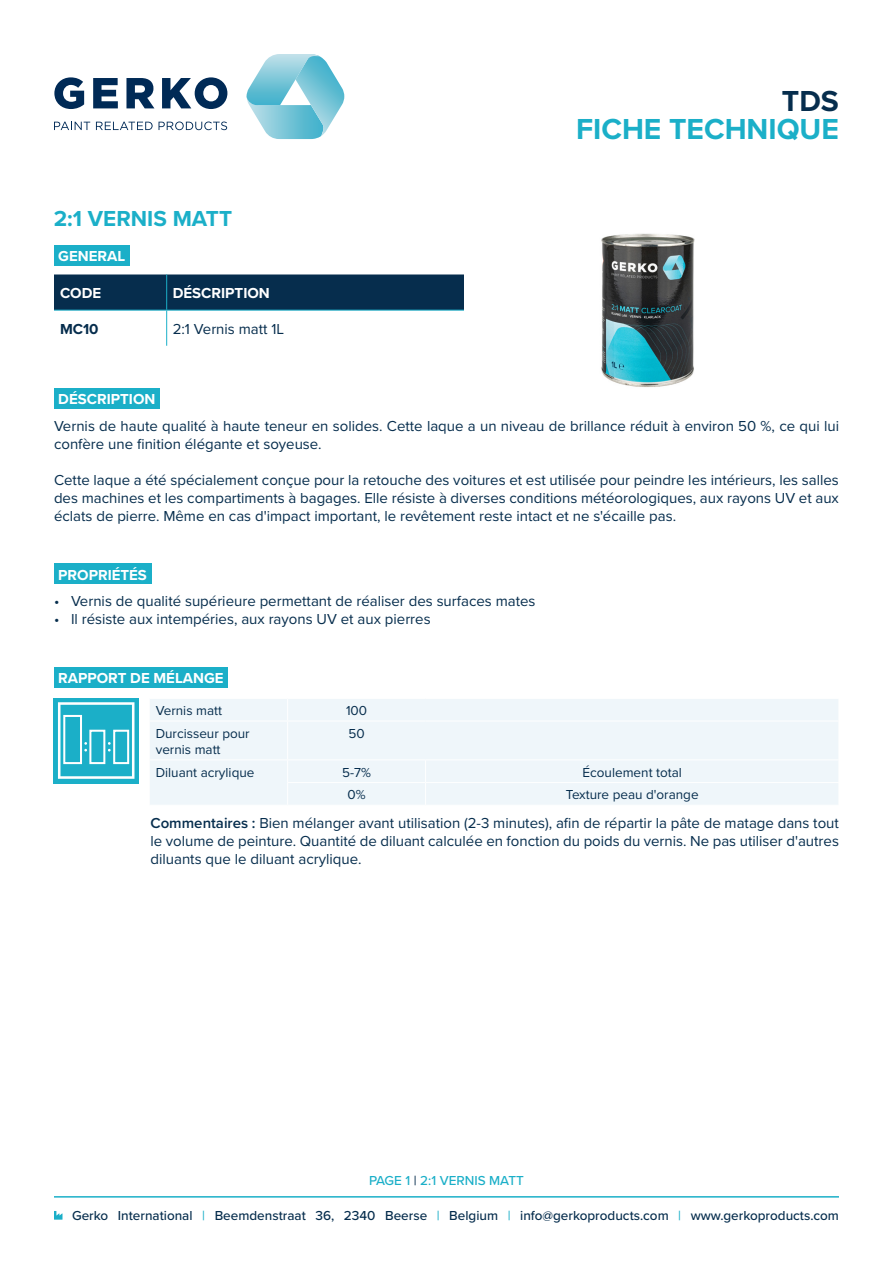
<style>
.page{position:relative;width:893px;height:1263px;background:#fff}
.page>*{position:absolute;margin:0;border:0;box-sizing:border-box;transform-origin:0 0}
.t1{font:700 30px "Proxima Nova";color:#1bafc8}
.t2{font:700 30px "Proxima Nova";color:#062d4d}
.t3{font:700 22.5px "Proxima Nova";color:#1bafc8}
.Alineastijl{font:15px/18px "Proxima Nova";color:#062d4d;text-align:justify}
.t4{font:700 15px "Proxima Nova";color:#fff}
.t5{font:700 15px "Proxima Nova";color:#062d4d}
.t6{font:500 13.5px "Proxima Nova";color:#062d4d}
.Alineastijl-2{font:13.5px/16.2px "Proxima Nova";color:#062d4d}
.t7{font:500 13.5px "Proxima Nova";color:#1bafc8}
.s1{font-weight:600}
.s2{color:#062d4d}
.s3{color:#1bafc8}
</style>
<div class="page">
<div style="left:54px;top:245px;width:75px;height:21px;background:#1bafc8"></div>
<div style="left:54px;top:388px;width:106px;height:21px;background:#1bafc8"></div>
<div style="left:54px;top:564px;width:97px;height:20px;background:#1bafc8"></div>
<div style="left:54px;top:274px;width:410px;height:36px;background:#062d4d"></div>
<hr style="left:166px;top:274px;width:1px;height:36px;background:#1bafc8">
<hr style="left:54px;top:310px;width:113px;height:1px;background:#1bafc8">
<hr style="left:167px;top:310px;width:667px;height:1px;background:#1bafc8">
<hr style="left:166px;top:310px;width:1px;height:36px;background:#1bafc8">
<div style="left:54px;top:667px;width:174px;height:20px;background:#1bafc8"></div>
<div style="left:54px;top:698px;width:85px;height:85px;background:#1bafc8"></div>
<svg style="left:58px;top:702px;width:76px;height:77px"></svg>
<div style="left:150px;top:699px;width:688px;height:106px;background:#eff6fa"></div>
<svg style="left:287px;top:699px;width:1px;height:22px"></svg>
<hr style="left:150px;top:721px;width:138px;height:1px;background:#fff">
<hr style="left:288px;top:721px;width:138px;height:1px;background:#fff">
<hr style="left:287px;top:721px;width:1px;height:38px;background:#fff">
<hr style="left:426px;top:721px;width:413px;height:1px;background:#fff">
<hr style="left:150px;top:759px;width:138px;height:1px;background:#fff">
<hr style="left:288px;top:759px;width:138px;height:1px;background:#fff">
<hr style="left:426px;top:759px;width:413px;height:1px;background:#fff">
<hr style="left:287px;top:782px;width:139px;height:1px;background:#fff">
<svg style="left:287px;top:760px;width:1px;height:45px"></svg>
<hr style="left:426px;top:782px;width:413px;height:1px;background:#fff">
<svg style="left:425px;top:760px;width:1px;height:45px"></svg>
<svg style="left:54px;top:122px;width:36px;height:8px"></svg>
<svg style="left:96px;top:122px;width:57px;height:8px"></svg>
<svg style="left:159px;top:122px;width:68px;height:8px"></svg>
<svg style="left:54px;top:77px;width:30px;height:32px"></svg>
<svg style="left:93px;top:78px;width:25px;height:30px"></svg>
<svg style="left:126px;top:78px;width:28px;height:30px"></svg>
<svg style="left:162px;top:77px;width:65px;height:32px"></svg>
<svg style="left:246px;top:54px;width:98px;height:85px"></svg>
<svg style="left:54px;top:1211px;width:8px;height:8px"></svg>
<hr style="left:54px;top:1196px;width:785px;height:1px;background:#1bafc8">
<img style="left:464px;top:233px;width:370px;height:154px">
<p class="t3" style="left:54px;top:202px;width:180px">2:1 VERNIS MATT</p>
<p class="t4" style="left:58px;top:245px;width:68px">GENERAL</p>
<p class="t4" style="left:69px;top:245px;width:30px">É É</p>
<p class="t4" style="left:60px;top:282px;width:43px">CODE</p>
<p class="t4" style="left:173px;top:282px;width:99px">DÉSCRIPTION</p>
<p class="t5" style="left:60px;top:318px;width:40px">MC10</p>
<p class="Alineastijl" style="left:173px;top:319px;width:113px">2:1 Vernis matt 1L</p>
<p class="t4" style="left:58px;top:388px;width:99px">DÉSCRIPTION</p>
<p class="t2" style="left:782px;top:78px;width:58px">TDS</p>
<p class="t1" style="left:576px;top:107px;width:264px">FICHE TECHNIQUE</p>
<p class="Alineastijl" style="left:54px;top:416px;width:786px">Vernis de haute qualité à haute teneur en solides. Cette laque a un niveau de brillance réduit à environ 50 %, ce qui lui confère une finition élégante et soyeuse.</p>
<p class="Alineastijl" style="left:54px;top:470px;width:786px">Cette laque a été spécialement conçue pour la retouche des voitures et est utilisée pour peindre les intérieurs, les salles des machines et les compartiments à bagages. Elle résiste à diverses conditions météorologiques, aux rayons UV et aux éclats de pierre. Même en cas d'impact important, le revêtement reste intact et ne s'écaille pas.</p>
<p class="t4" style="left:58px;top:563px;width:90px">PROPRIÉTÉS</p>
<p class="Alineastijl" style="left:54px;top:592px;width:483px">• Vernis de qualité supérieure permettant de réaliser des surfaces mates</p>
<p class="Alineastijl" style="left:54px;top:610px;width:378px">• Il résiste aux intempéries, aux rayons UV et aux pierres</p>
<p class="t4" style="left:58px;top:667px;width:167px">RAPPORT DE MÉLANGE</p>
<p class="Alineastijl-2" style="left:156px;top:702px;width:68px">Vernis matt</p>
<p class="Alineastijl-2" style="left:346px;top:702px;width:23px">100</p>
<p class="Alineastijl-2" style="left:156px;top:724px;width:95px">Durcisseur pour vernis matt</p>
<p class="Alineastijl-2" style="left:348px;top:724px;width:18px">50</p>
<p class="Alineastijl-2" style="left:156px;top:763px;width:100px">Diluant acrylique</p>
<p class="Alineastijl-2" style="left:342px;top:763px;width:30px">5-7%</p>
<p class="Alineastijl-2" style="left:582px;top:763px;width:101px">Écoulement total</p>
<p class="Alineastijl-2" style="left:348px;top:786px;width:20px">0%</p>
<p class="Alineastijl-2" style="left:566px;top:786px;width:134px">Texture peau d'orange</p>
<p class="Alineastijl" style="left:150px;top:813px;width:690px"><span class="s1">Commentaires :</span> Bien mélanger avant utilisation (2-3 minutes), afin de répartir la pâte de matage dans tout le volume de peinture. Quantité de diluant calculée en fonction du poids du vernis. Ne pas utiliser d'autres diluants que le diluant acrylique.</p>
<p class="t7" style="left:369px;top:1170px;width:156px">PAGE 1 <span class="s2">|</span> 2:1 VERNIS MATT</p>
<p class="t6" style="left:72px;top:1205px;width:768px">Gerko International <span class="s3">|</span> Beemdenstraat 36, 2340 Beerse <span class="s3">|</span> Belgium <span class="s3">|</span> info@gerkoproducts.com <span class="s3">|</span> www.gerkoproducts.com</p>
</div>
